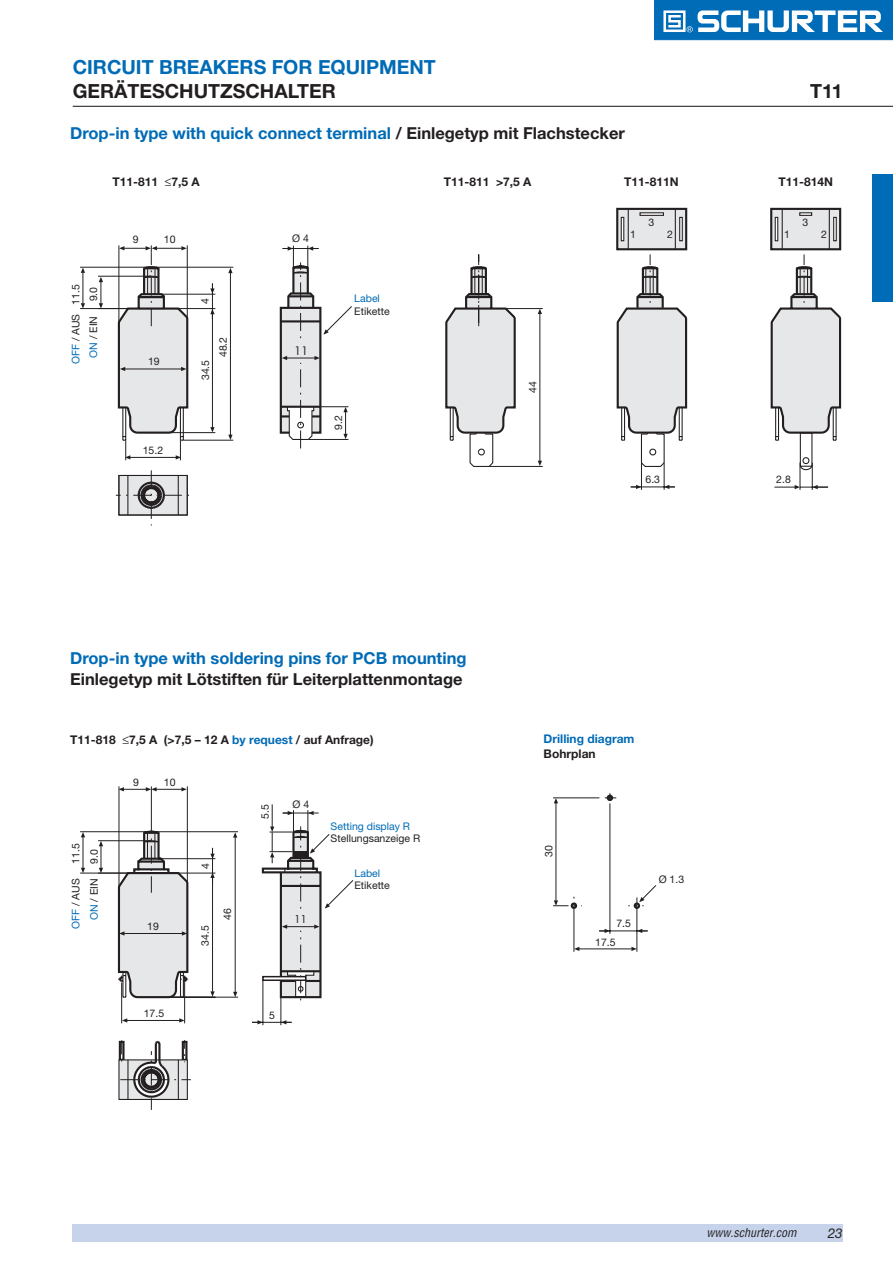
<style>
.page{position:relative;width:893px;height:1263px;background:#fff}
.page>*{position:absolute;margin:0;border:0;box-sizing:border-box;transform-origin:0 0}
.t1{font:700 19.5px "Helvetica Neue";color:#006bb6}
.t2{font:700 19.5px "Helvetica Neue";color:#231f20}
.t3{font:700 16.5px "Helvetica Neue";color:#006bb6}
.t4{font:700 16.5px "Helvetica Neue";color:#231f20}
.t5{font:italic 13.5px "Helvetica Neue";color:#231f20}
.t6{font:700 12px "Helvetica Neue";color:#231f20}
.t7{font:italic condensed 12px "Helvetica";color:#231f20}
.t8{font:700 12px "Helvetica Neue";color:#006bb6}
.t9{font:11.55px "Futura";color:#231f20}
.t10{font:10.5px "Helvetica Neue";color:#231f20}
.t11{font:10.5px "Helvetica Neue";color:#006bb6}
.t12{font:10.5px "Futura";color:#231f20}
.s1{color:#231f20}
.s2{color:#006bb6}
</style>
<div class="page">
<svg style="left:654px;top:0;width:238px;height:40px"></svg>
<div style="left:73px;top:1225px;width:769px;height:17px;background:#c6d3eb"></div>
<hr style="left:73px;top:106px;width:819px;height:1px;background:#231f20">
<svg style="left:118px;top:1040px;width:70px;height:70px"></svg>
<svg style="left:136px;top:1040px;width:55px;height:55px"></svg>
<div style="left:616px;top:208px;width:71px;height:42px;background:#e6e7e9;border:2px solid #231f20"></div>
<svg style="left:620px;top:217px;width:4px;height:24px"></svg>
<div style="left:679px;top:217px;width:3px;height:24px;background:#fff;border:1px solid #231f20"></div>
<svg style="left:639px;top:212px;width:25px;height:4px"></svg>
<hr style="left:627px;top:209px;width:1px;height:40px;background:#231f20">
<hr style="left:674px;top:209px;width:1px;height:40px;background:#231f20">
<div style="left:770px;top:208px;width:71px;height:42px;background:#e6e7e9;border:2px solid #231f20"></div>
<svg style="left:774px;top:217px;width:4px;height:24px"></svg>
<div style="left:833px;top:217px;width:3px;height:24px;background:#fff;border:1px solid #231f20"></div>
<svg style="left:799px;top:212px;width:13px;height:4px"></svg>
<hr style="left:781px;top:209px;width:1px;height:40px;background:#231f20">
<hr style="left:828px;top:209px;width:1px;height:40px;background:#231f20">
<hr style="left:573px;top:904px;width:1px;height:48px;background:#231f20">
<hr style="left:579px;top:949px;width:52px;height:1px;background:#231f20">
<svg style="left:574px;top:947px;width:5px;height:4px"></svg>
<svg style="left:631px;top:947px;width:5px;height:4px"></svg>
<hr style="left:636px;top:914px;width:1px;height:38px;background:#231f20">
<hr style="left:599px;top:931px;width:48px;height:1px;background:#231f20">
<hr style="left:609px;top:803px;width:1px;height:131px;background:#231f20">
<svg style="left:599px;top:929px;width:11px;height:4px"></svg>
<svg style="left:637px;top:929px;width:10px;height:4px"></svg>
<svg style="left:553px;top:793px;width:103px;height:121px"></svg>
<svg style="left:616px;top:254px;width:72px;height:236px"></svg>
<svg style="left:770px;top:254px;width:72px;height:236px"></svg>
<svg style="left:80px;top:245px;width:437px;height:781px"></svg>
<div style="left:872px;top:174px;width:20px;height:128px;background:#006bb6"></div>
<h1 class="t1" style="left:73px;top:60px;width:364px">CIRCUIT BREAKERS FOR EQUIPMENT</h1>
<h1 class="t2" style="left:73px;top:84px;width:264px">GERÄTESCHUTZSCHALTER</h1>
<h1 class="t2" style="left:810px;top:84px;width:34px">T11</h1>
<h2 class="t3" style="left:70px;top:127px;width:556px">Drop-in type with quick connect terminal <span class="s1">/ Einlegetyp mit Flachstecker</span></h2>
<p class="t6" style="left:444px;top:178px;width:89px">T11-811 &gt;7,5 A</p>
<p class="t6" style="left:624px;top:178px;width:56px">T11-811N</p>
<p class="t6" style="left:778px;top:178px;width:56px">T11-814N</p>
<p class="t6" style="left:112px;top:178px;width:89px">T11-811 ≤7,5 A</p>
<p class="t10" style="left:72px;top:364px;width:81px;rotate:-90deg"><span class="s2">OFF</span> / AUS 11.5</p>
<p class="t10" style="left:90px;top:301px;width:16px;rotate:-90deg">9.0</p>
<p class="t10" style="left:90px;top:358px;width:43px;rotate:-90deg"><span class="s2">ON</span> / EIN</p>
<p class="t10" style="left:133px;top:235px;width:7px">9</p>
<p class="t10" style="left:164px;top:235px;width:13px">10</p>
<p class="t10" style="left:292px;top:235px;width:18px">Ø 4</p>
<p class="t10" style="left:148px;top:358px;width:13px">19</p>
<p class="t10" style="left:143px;top:446px;width:22px">15.2</p>
<p class="t10" style="left:201px;top:304px;width:7px;rotate:-90deg">4</p>
<p class="t10" style="left:201px;top:380px;width:22px;rotate:-90deg">34.5</p>
<p class="t10" style="left:219px;top:357px;width:22px;rotate:-90deg">48.2</p>
<p class="t9" style="left:294px;top:346px;width:16px">11</p>
<p class="t11" style="left:354px;top:294px;width:27px">Label</p>
<p class="t10" style="left:354px;top:308px;width:37px">Etikette</p>
<p class="t10" style="left:334px;top:430px;width:16px;rotate:-90deg">9.2</p>
<p class="t10" style="left:529px;top:393px;width:13px;rotate:-90deg">44</p>
<p class="t10" style="left:648px;top:218px;width:7px">3</p>
<p class="t10" style="left:630px;top:230px;width:7px">1</p>
<p class="t10" style="left:667px;top:230px;width:7px">2</p>
<p class="t10" style="left:645px;top:475px;width:16px">6.3</p>
<h2 class="t3" style="left:70px;top:652px;width:398px">Drop-in type with soldering pins for PCB mounting</h2>
<h2 class="t4" style="left:70px;top:673px;width:394px">Einlegetyp mit Lötstiften für Leiterplattenmontage</h2>
<p class="t6" style="left:70px;top:735px;width:305px">T11-818 ≤7,5 A (&gt;7,5 – 12 A <span class="s2">by request</span> / auf Anfrage)</p>
<p class="t10" style="left:72px;top:864px;width:22px;rotate:-90deg">11.5</p>
<p class="t10" style="left:72px;top:929px;width:52px;rotate:-90deg"><span class="s2">OFF</span> / AUS</p>
<p class="t10" style="left:90px;top:864px;width:16px;rotate:-90deg">9.0</p>
<p class="t10" style="left:90px;top:920px;width:43px;rotate:-90deg"><span class="s2">ON</span> / EIN</p>
<p class="t10" style="left:133px;top:778px;width:7px">9</p>
<p class="t10" style="left:164px;top:778px;width:13px">10</p>
<p class="t10" style="left:147px;top:923px;width:13px">19</p>
<p class="t10" style="left:144px;top:1010px;width:22px">17.5</p>
<p class="t10" style="left:202px;top:869px;width:7px;rotate:-90deg">4</p>
<p class="t10" style="left:201px;top:946px;width:22px;rotate:-90deg">34.5</p>
<p class="t10" style="left:224px;top:920px;width:13px;rotate:-90deg">46</p>
<p class="t10" style="left:261px;top:819px;width:16px;rotate:-90deg">5.5</p>
<p class="t10" style="left:292px;top:800px;width:18px">Ø 4</p>
<p class="t12" style="left:294px;top:914px;width:14px">11</p>
<p class="t11" style="left:330px;top:823px;width:81px">Setting display R</p>
<p class="t10" style="left:330px;top:835px;width:91px">Stellungsanzeige R</p>
<p class="t11" style="left:354px;top:869px;width:27px">Label</p>
<p class="t10" style="left:354px;top:881px;width:37px">Etikette</p>
<p class="t10" style="left:269px;top:1011px;width:7px">5</p>
<p class="t8" style="left:543px;top:735px;width:92px">Drilling diagram</p>
<p class="t6" style="left:543px;top:750px;width:53px">Bohrplan</p>
<p class="t10" style="left:545px;top:857px;width:13px;rotate:-90deg">30</p>
<p class="t10" style="left:616px;top:920px;width:16px">7.5</p>
<p class="t10" style="left:595px;top:938px;width:22px">17.5</p>
<p class="t10" style="left:658px;top:876px;width:27px">Ø 1.3</p>
<p class="t10" style="left:802px;top:218px;width:7px">3</p>
<p class="t10" style="left:784px;top:230px;width:7px">1</p>
<p class="t10" style="left:821px;top:230px;width:7px">2</p>
<p class="t10" style="left:776px;top:476px;width:16px">2.8</p>
<p class="t7" style="left:706px;top:1228px;width:91px">www.schurter.com</p>
<p class="t5" style="left:827px;top:1228px;width:17px">23</p>
</div>
